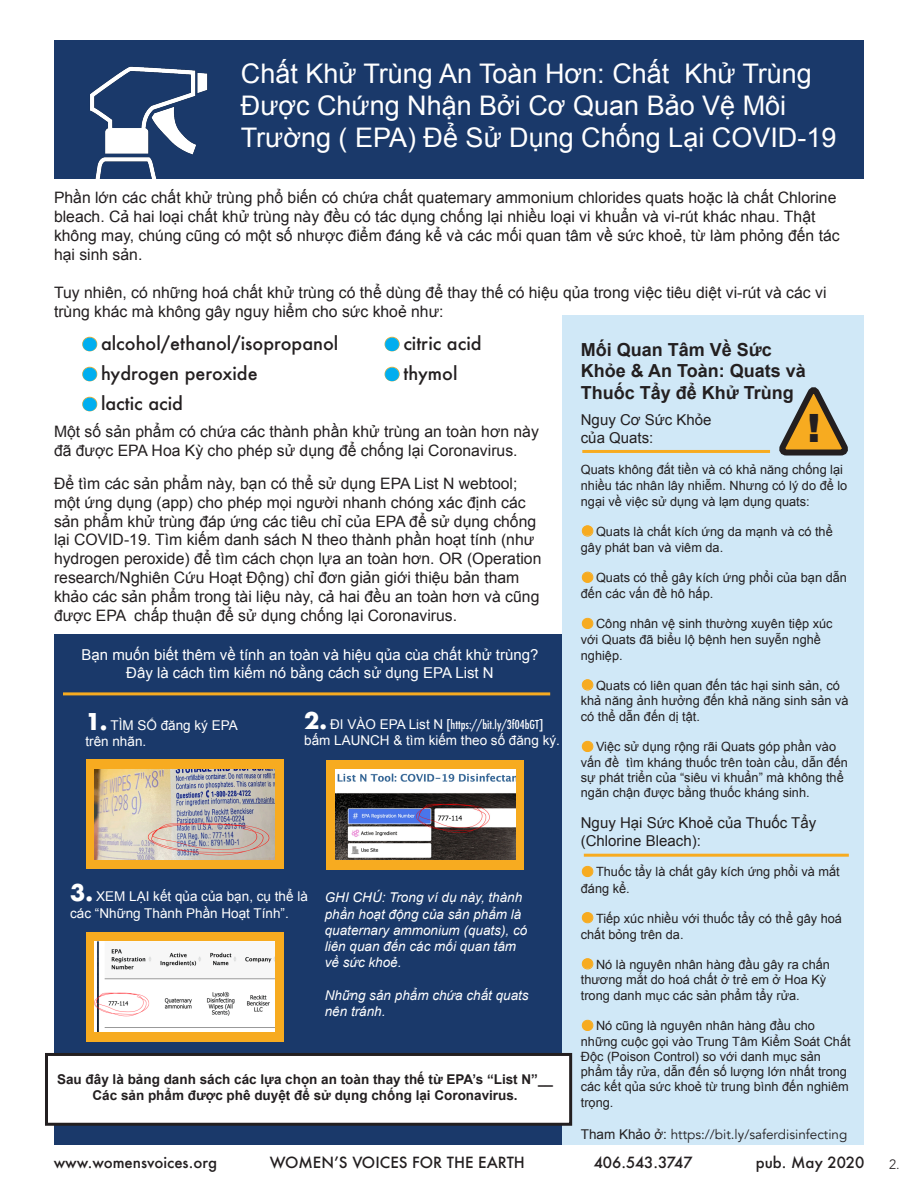
<style>
.page{position:relative;width:918px;height:1188px;background:#fff}
.page>*{position:absolute;margin:0;border:0;box-sizing:border-box;transform-origin:0 0}
.t1{font:900 39px "Arial";color:#231f20}
.t2{font:27px/32.4px "Arial";color:#fff}
.t3{font:500 18px "Futura";color:#231f20}
.t4{font:700 18px/21.6px "Arial";color:#231f20}
.t5{font:15.75px/18.9px "Arial";color:#231f20}
.t6{font:15px/18px "Arial";color:#fff;text-align:center}
.t7{font:500 15px "Futura";color:#231f20}
.t8{font:15px/18px "Arial";color:#231f20}
.t9{font:italic 13.5px/16.2px "Arial";color:#fff}
.t10{font:13.5px/16.2px "Arial";color:#fff}
.t11{font:700 13.5px/16.2px "Arial";color:#231f20;text-align:center}
.t12{font:13.5px "Avenir";color:#231f20}
.t13{font:300 13.5px "Avenir";color:#231f20}
.t14{font:12.75px/15.8px "Arial";color:#231f20}
.t15{font:500 condensed 12px "Futura";color:#fff}
.s1{color:#f7ab20}
.s2{font-family:"Arial"}
.s3{font-family:"Futura";font-weight:700;font-size:22.5px}
.s4{font-weight:700;font-stretch:normal;font-size:22.5px}
.s5{font-family:"Arial";font-weight:400;font-stretch:normal;font-size:13.5px}
</style>
<div class="page">
<div style="left:55px;top:634px;width:507px;height:511px;background:#1a396a"></div>
<div style="left:86px;top:932px;width:198px;height:110px;background:#f7ab20"></div>
<div style="left:326px;top:760px;width:198px;height:110px;background:#f7ab20"></div>
<div style="left:86px;top:759px;width:198px;height:110px;background:#f7ab20"></div>
<div style="left:562px;top:315px;width:302px;height:830px;background:#d0e8f7"></div>
<div style="left:54px;top:40px;width:810px;height:139px;background:#1a396a"></div>
<svg style="left:779px;top:387px;width:69px;height:69px"></svg>
<hr style="left:582px;top:450px;width:188px;height:3px;background:#f7ab20">
<hr style="left:584px;top:854px;width:265px;height:3px;background:#f7ab20">
<img style="left:95px;top:769px;width:180px;height:90px">
<img style="left:335px;top:769px;width:180px;height:90px">
<img style="left:95px;top:942px;width:180px;height:90px">
<hr style="left:63px;top:692px;width:487px;height:3px;background:#f7ab20">
<div style="left:46px;top:1054px;width:525px;height:70px;background:#fff"></div>
<div style="left:45px;top:1053px;width:527px;height:73px;border:3px solid #231f20"></div>
<img style="left:90px;top:66px;width:118px;height:113px">
<p class="t2" style="left:241px;top:57px;width:597px">Chất Khử Trùng An Toàn Hơn: Chất Khử Trùng<br>Được Chứng Nhận Bởi Cơ Quan Bảo Vệ Môi<br>Trường ( EPA) Để Sử Dụng Chống Lại COVID-19</p>
<p class="t5" style="left:54px;top:189px;width:787px">Phần lớn các chất khử trùng phổ biến có chứa chất quatemary ammonium chlorides quats hoặc là chất Chlorine bleach. Cả hai loại chất khử trùng này đều có tác dụng chống lại nhiều loại vi khuẩn và vi-rút khác nhau. Thật không may, chúng cũng có một số nhược điểm đáng kể và các mối quan tâm về sức khoẻ, từ làm phỏng đến tác hại sinh sản.</p>
<p class="t5" style="left:54px;top:283px;width:774px">Tuy nhiên, có những hoá chất khử trùng có thể dùng để thay thế có hiệu qủa trong việc tiêu diệt vi-rút và các vi trùng khác mà không gây nguy hiểm cho sức khoẻ như:</p>
<p class="t3" style="left:81px;top:331px;width:259px"><span class="s1">●</span>alcohol/ethanol/isopropanol</p>
<p class="t3" style="left:81px;top:361px;width:178px"><span class="s1">●</span>hydrogen peroxide</p>
<p class="t3" style="left:81px;top:391px;width:104px"><span class="s1">●</span>lactic acid</p>
<p class="t3" style="left:383px;top:331px;width:100px"><span class="s1">●</span>citric acid</p>
<p class="t3" style="left:383px;top:361px;width:76px"><span class="s1">●</span>thymol</p>
<p class="t4" style="left:581px;top:339px;width:227px">Mối Quan Tâm Về Sức<br>Khỏe &amp; An Toàn: Quats và<br>Thuốc Tẩy để Khử Trùng</p>
<p class="t8" style="left:581px;top:411px;width:132px">Nguy Cơ Sức Khỏe của Quats:</p>
<p class="t14" style="left:581px;top:462px;width:268px">Quats không đắt tiền và có khả năng chống lại nhiều tác nhân lây nhiễm. Nhưng có lý do để lo ngại về việc sử dụng và lạm dụng quats:</p>
<p class="t14" style="left:581px;top:523px;width:253px;line-height:16.2px"><span class="s1">●</span>Quats là chất kích ứng da mạnh và có thể gây phát ban và viêm da.</p>
<p class="t14" style="left:581px;top:570px;width:268px;line-height:16.2px"><span class="s1">●</span>Quats có thể gây kích ứng phổi của bạn dẫn đến các vấn đề hô hấp.</p>
<p class="t14" style="left:581px;top:616px;width:253px"><span class="s1">●</span>Công nhân vệ sinh thường xuyên tiệp xúc với Quats đã biểu lộ bệnh hen suyễn nghề nghiệp.</p>
<p class="t14" style="left:581px;top:678px;width:269px"><span class="s1">●</span>Quats có liên quan đến tác hại sinh sản, có khả năng ảnh hưởng đến khả năng sinh sản và có thể dẫn đến dị tật.</p>
<p class="t14" style="left:581px;top:739px;width:269px;line-height:15.3px"><span class="s1">●</span>Việc sử dụng rộng rãi Quats góp phần vào vấn đề tìm kháng thuốc trên toàn cầu, dẫn đến sự phát triển của “siêu vi khuẩn” mà không thể ngăn chận được bằng thuốc kháng sinh.</p>
<p class="t8" style="left:581px;top:814px;width:237px">Nguy Hại Sức Khoẻ của Thuốc Tẩy (Chlorine Bleach):</p>
<p class="t14" style="left:581px;top:864px;width:261px;line-height:16.2px"><span class="s1">●</span>Thuốc tẩy là chất gây kích ứng phổi và mắt đáng kể.</p>
<p class="t14" style="left:581px;top:910px;width:263px;line-height:16.2px"><span class="s1">●</span>Tiếp xúc nhiều với thuốc tẩy có thể gây hoá chất bỏng trên da.</p>
<p class="t14" style="left:581px;top:957px;width:251px"><span class="s1">●</span>Nó là nguyên nhân hàng đầu gây ra chấn thương mắt do hoá chất ở trẻ em ở Hoa Kỳ trong danh mục các sản phẩm tẩy rửa.</p>
<p class="t14" style="left:581px;top:1018px;width:271px;line-height:15.3px"><span class="s1">●</span>Nó cũng là nguyên nhân hàng đầu cho những cuộc gọi vào Trung Tâm Kiểm Soát Chất Độc (Poison Control) so với danh mục sản phẩm tẩy rửa, dẫn đến số lượng lớn nhất trong các kết qủa sức khoẻ từ trung bình đến nghiêm trọng.</p>
<p class="t12" style="left:581px;top:1126px;width:268px"><span class="s2">Tham Khảo ở:</span> https://bit.ly/saferdisinfecting</p>
<p class="t1" style="left:808px;top:400px;width:14px">!</p>
<p class="t5" style="left:54px;top:423px;width:486px">Một số sản phẩm có chứa các thành phần khử trùng an toàn hơn này đã được EPA Hoa Kỳ cho phép sử dụng để chống lại Coronavirus.</p>
<p class="t5" style="left:54px;top:474px;width:489px">Để tìm các sản phẩm này, bạn có thể sử dụng EPA List N webtool; một ứng dụng (app) cho phép mọi người nhanh chóng xác định các sản phẩm khử trùng đáp ứng các tiêu chỉ của EPA để sử dụng chống lại COVID-19. Tìm kiếm danh sách N theo thành phần hoạt tính (như hydrogen peroxide) để tìm cách chọn lựa an toàn hơn. OR (Operation research/Nghiên Cứu Hoạt Động) chỉ đơn giản giới thiệu bản tham khảo các sản phẩm trong tài liệu này, cả hai đều an toàn hơn và cũng được EPA chấp thuận để sử dụng chống lại Coronavirus.</p>
<p class="t6" style="left:81px;top:646px;width:458px">Bạn muốn biết thêm về tính an toàn và hiệu qủa cùa chất khử trùng?<br>Đây là cách tìm kiếm nó bằng cách sử dụng EPA List N</p>
<p class="t10" style="left:85px;top:717px;width:154px"><span class="s3">1.</span> TÌM SỐ đăng ký EPA</p>
<p class="t10" style="left:85px;top:734px;width:62px">trên nhãn.</p>
<p class="t15" style="left:304px;top:716px;width:241px"><span class="s4">2.</span> <span class="s5">ĐI VÀO EPA List N</span> [https://bit.ly/3f04bGT]</p>
<p class="t10" style="left:304px;top:732px;width:257px">bấm LAUNCH &amp; tìm kiếm theo số đăng ký.</p>
<p class="t10" style="left:70px;top:889px;width:239px"><span class="s3">3.</span> XEM LẠI kết qủa của bạn, cụ thể là các “Những Thành Phần Hoạt Tính”.</p>
<p class="t9" style="left:325px;top:890px;width:204px">GHI CHÚ: Trong ví dụ này, thành phần hoạt động của sản phẩm là quaternary ammonium (quats), có liên quan đến các mối quan tâm về sức khoẻ.</p>
<p class="t9" style="left:325px;top:987px;width:205px">Những sản phẩm chứa chất quats nên tránh.</p>
<p class="t11" style="left:57px;top:1072px;width:497px">Sau đây là bảng danh sách các lựa chọn an toàn thay thế từ EPA’s “List N”__<br>Các sản phẩm được phê duyệt để sử dụng chống lại Coronavirus.</p>
<p class="t7" style="left:54px;top:1152px;width:165px">www.womensvoices.org</p>
<p class="t7" style="left:270px;top:1152px;width:257px">WOMEN’S VOICES FOR THE EARTH</p>
<p class="t7" style="left:594px;top:1152px;width:100px">406.543.3747</p>
<p class="t7" style="left:756px;top:1152px;width:110px">pub. May 2020</p>
<p class="t13" style="left:889px;top:1156px;width:12px">2.</p>
</div>
